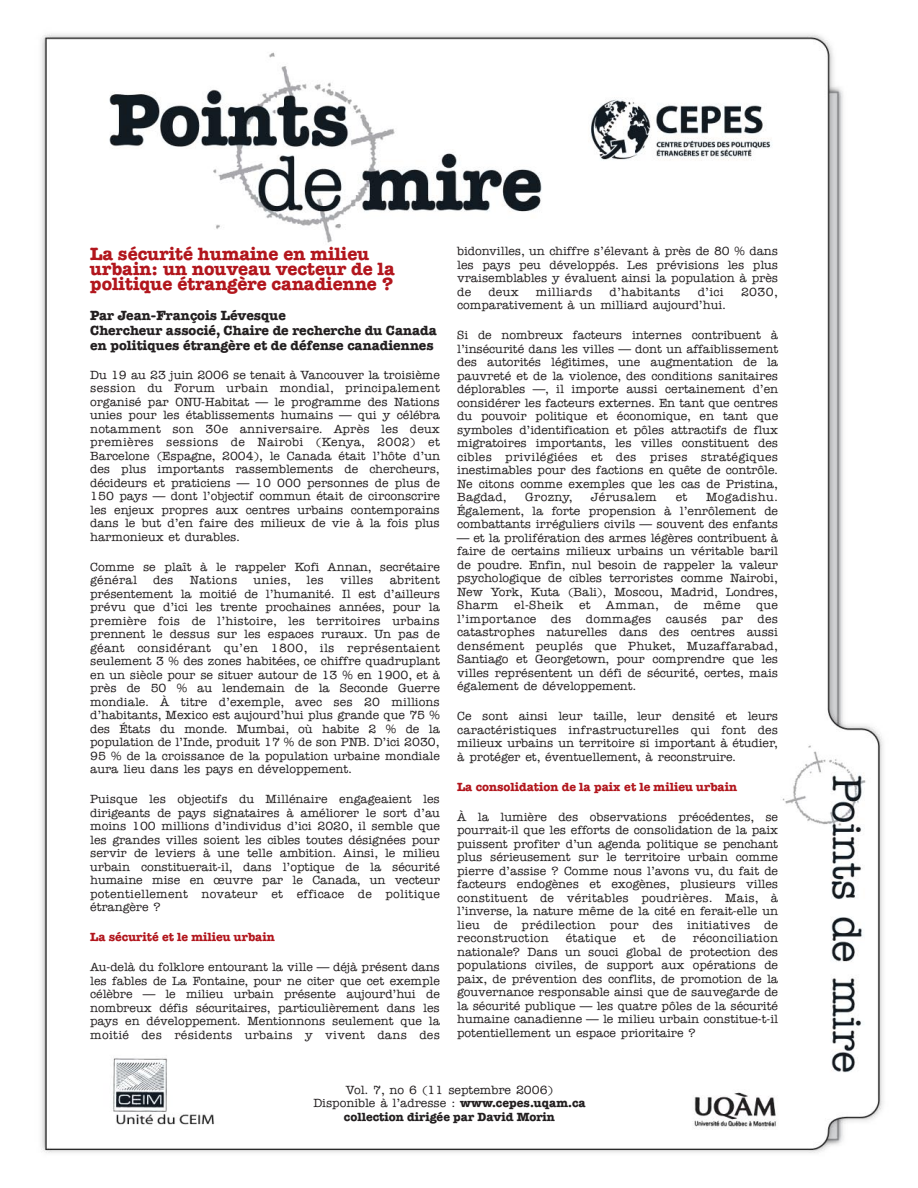
<style>
.page{position:relative;width:918px;height:1188px;background:#fff}
.page>*{position:absolute;margin:0;border:0;box-sizing:border-box;transform-origin:0 0}
.t1{font:700 18px/15px "American Typewriter";color:#b2161d}
.t2{font:700 13.5px/15px "American Typewriter";color:#231f20}
.t3{font:500 12px/13.5px "American Typewriter";color:#231f20;text-align:justify}
.t4{font:700 12px "American Typewriter";color:#b2161d}
.t5{font:500 12px "American Typewriter";letter-spacing:.025em;color:#231f20}
.s1{font-weight:700}
</style>
<div class="page">
<img style="left:41px;top:33px;width:842px;height:1120px">
<div style="left:456px;top:246px;width:324px;height:809px;background:#fff"></div>
<div style="left:89px;top:247px;width:352px;height:806px;background:#fff"></div>
<div style="left:250px;top:1084px;width:399px;height:50px;background:#fff"></div>
<h1 class="t1" style="left:90px;top:248px;width:306px">La sécurité humaine en milieu urbain: un nouveau vecteur de la politique étrangère canadienne ?</h1>
<p class="t2" style="left:90px;top:310px;width:348px">Par Jean-François Lévesque<br>Chercheur associé, Chaire de recherche du Canada en politiques étrangère et de défense canadiennes</p>
<p class="t3" style="left:90px;top:369px;width:351px">Du 19 au 23 juin 2006 se tenait à Vancouver la troisième session du Forum urbain mondial, principalement organisé par ONU-Habitat — le programme des Nations unies pour les établissements humains — qui y célébra notamment son 30e anniversaire. Après les deux premières sessions de Nairobi (Kenya, 2002) et Barcelone (Espagne, 2004), le Canada était l’hôte d’un des plus importants rassemblements de chercheurs, décideurs et praticiens — 10 000 personnes de plus de 150 pays — dont l’objectif commun était de circonscrire les enjeux propres aux centres urbains contemporains dans le but d’en faire des milieux de vie à la fois plus harmonieux et durables.</p>
<p class="t3" style="left:90px;top:561px;width:351px">Comme se plaît à le rappeler Kofi Annan, secrétaire général</p>
<p class="t3" style="left:90px;top:575px;width:351px;text-indent:299px">abritent présentement la moitié de l’humanité. Il est d’ailleurs prévu que d’ici les trente prochaines années, pour la première fois de l’histoire, les territoires urbains prennent le dessus sur les espaces ruraux. Un pas de géant considérant qu’en 1800, ils représentaient seulement 3 % des zones habitées, ce chiffre quadruplant en un siècle pour se situer autour de 13 % en 1900, et à près de 50 % au lendemain de la Seconde Guerre mondiale. À titre d’exemple, avec ses 20 millions d’habitants, Mexico est aujourd’hui plus grande que 75 % des États du monde. Mumbai, où habite 2 % de la population de l’Inde, produit 17 % de son PNB. D’ici 2030, 95 % de la croissance de la population urbaine mondiale aura lieu dans les pays en développement.</p>
<p class="t3" style="left:90px;top:794px;width:351px">Puisque les objectifs du Millénaire engageaient les dirigeants de pays signataires à améliorer le sort d’au moins 100 millions d’individus d’ici 2020, il semble que les grandes villes soient les cibles toutes désignées pour servir de leviers à une telle ambition. Ainsi, le milieu urbain constituerait-il, dans l’optique de la sécurité humaine mise en œuvre par le Canada, un vecteur potentiellement novateur et efficace de politique étrangère ?</p>
<p class="t4" style="left:90px;top:933px;width:186px">La sécurité et le milieu urbain</p>
<p class="t3" style="left:90px;top:962px;width:351px">Au-delà du folklore entourant la ville — déjà présent dans les fables de La Fontaine, pour ne citer que cet exemple célèbre — le milieu urbain présente aujourd’hui de nombreux défis sécuritaires, particulièrement dans les pays en développement. Mentionnons seulement que la moitié des résidents urbains y vivent dans des</p>
<p class="t3" style="left:153px;top:575px;width:22px">des</p>
<p class="t5" style="left:190px;top:576px;width:49px">Nations</p>
<p class="t3" style="left:254px;top:575px;width:39px">unies,</p>
<p class="t3" style="left:307px;top:575px;width:19px">les</p>
<p class="t3" style="left:340px;top:575px;width:35px">villes</p>
<p class="t3" style="left:457px;top:246px;width:322px">bidonvilles, un chiffre s’élevant à près de 80 % dans les pays peu développés. Les prévisions les plus vraisemblables y évaluent ainsi la population à près de</p>
<p class="t3" style="left:488px;top:286px;width:32px">deux</p>
<p class="t5" style="left:536px;top:288px;width:58px">milliards</p>
<p class="t5" style="left:610px;top:288px;width:72px">d’habitants</p>
<p class="t3" style="left:698px;top:286px;width:27px">d’ici</p>
<p class="t3" style="left:741px;top:286px;width:39px">2030,</p>
<p class="t3" style="left:457px;top:300px;width:271px">comparativement à un milliard aujourd’hui.</p>
<p class="t3" style="left:457px;top:330px;width:322px">Si de nombreux facteurs internes contribuent à l’insécurité dans les villes — dont un affaiblissement des autorités légitimes, une augmentation de la pauvreté et de la violence, des conditions sanitaires déplorables —, il importe aussi certainement d’en considérer les facteurs externes. En tant que centres du pouvoir politique et économique, en tant que symboles d’identification et pôles attractifs de flux migratoires importants, les villes constituent des cibles privilégiées et des prises stratégiques inestimables pour des factions en quête de contrôle.<br>Ne citons comme exemples que les cas de Pristina, Bagdad,</p>
<p class="t3" style="left:525px;top:492px;width:49px">Grozny,</p>
<p class="t5" style="left:591px;top:493px;width:67px">Jérusalem</p>
<p class="t3" style="left:676px;top:492px;width:13px">et</p>
<p class="t3" style="left:457px;top:492px;width:322px;text-indent:249px">Mogadishu.<br>Également, la forte propension à l’enrôlement de combattants irréguliers civils — souvent des enfants</p>
<p class="t3" style="left:457px;top:532px;width:322px">— et la prolifération des armes légères contribuent à faire de certains milieux urbains un véritable baril de poudre. Enfin, nul besoin de rappeler la valeur psychologique de cibles terroristes comme Nairobi, New York, Kuta (Bali), Moscou, Madrid, Londres, Sharm</p>
<p class="t3" style="left:514px;top:600px;width:51px">el-Sheik</p>
<p class="t3" style="left:579px;top:600px;width:13px">et</p>
<p class="t3" style="left:606px;top:600px;width:84px">Amman, de</p>
<p class="t3" style="left:704px;top:600px;width:38px">même</p>
<p class="t3" style="left:457px;top:600px;width:322px;text-indent:299px">que l’importance des dommages causés par des catastrophes naturelles dans des centres aussi densément peuplés que Phuket, Muzaffarabad, Santiago et Georgetown, pour comprendre que les villes représentent un défi de sécurité, certes, mais également de développement.</p>
<p class="t3" style="left:457px;top:711px;width:322px">Ce sont ainsi leur taille, leur densité et leurs caractéristiques infrastructurelles qui font des milieux urbains un territoire si important à étudier, à protéger et, éventuellement, à reconstruire.</p>
<p class="t4" style="left:457px;top:783px;width:282px">La consolidation de la paix et le milieu urbain</p>
<p class="t3" style="left:457px;top:811px;width:322px">À la lumière des observations précédentes, se pourrait-il que les efforts de consolidation de la paix puissent profiter d’un agenda politique se penchant plus sérieusement sur le territoire urbain comme pierre d’assise ? Comme nous l’avons vu, du fait de facteurs endogènes et exogènes, plusieurs villes constituent de véritables poudrières. Mais, à l’inverse, la nature même de la cité en ferait-elle un lieu de prédilection pour des initiatives de reconstruction</p>
<p class="t3" style="left:457px;top:933px;width:322px;text-indent:236px">réconciliation nationale? Dans un souci global de protection des populations civiles, de support aux opérations de paix, de prévention des conflits, de promotion de la gouvernance responsable ainsi que de sauvegarde de la sécurité publique — les quatre pôles de la sécurité humaine canadienne — le milieu urbain constitue-t-il potentiellement un espace prioritaire ?</p>
<p class="t5" style="left:566px;top:934px;width:52px">étatique</p>
<p class="t3" style="left:633px;top:933px;width:13px">et</p>
<p class="t3" style="left:662px;top:933px;width:15px">de</p>
<p class="t3" style="left:313px;top:1084px;width:274px;text-align:center">Vol. 7, no 6 (11 septembre 2006)<br>Disponible à l’adresse : <span class="s1">www.cepes.uqam.ca collection dirigée par David Morin</span></p>
</div>
